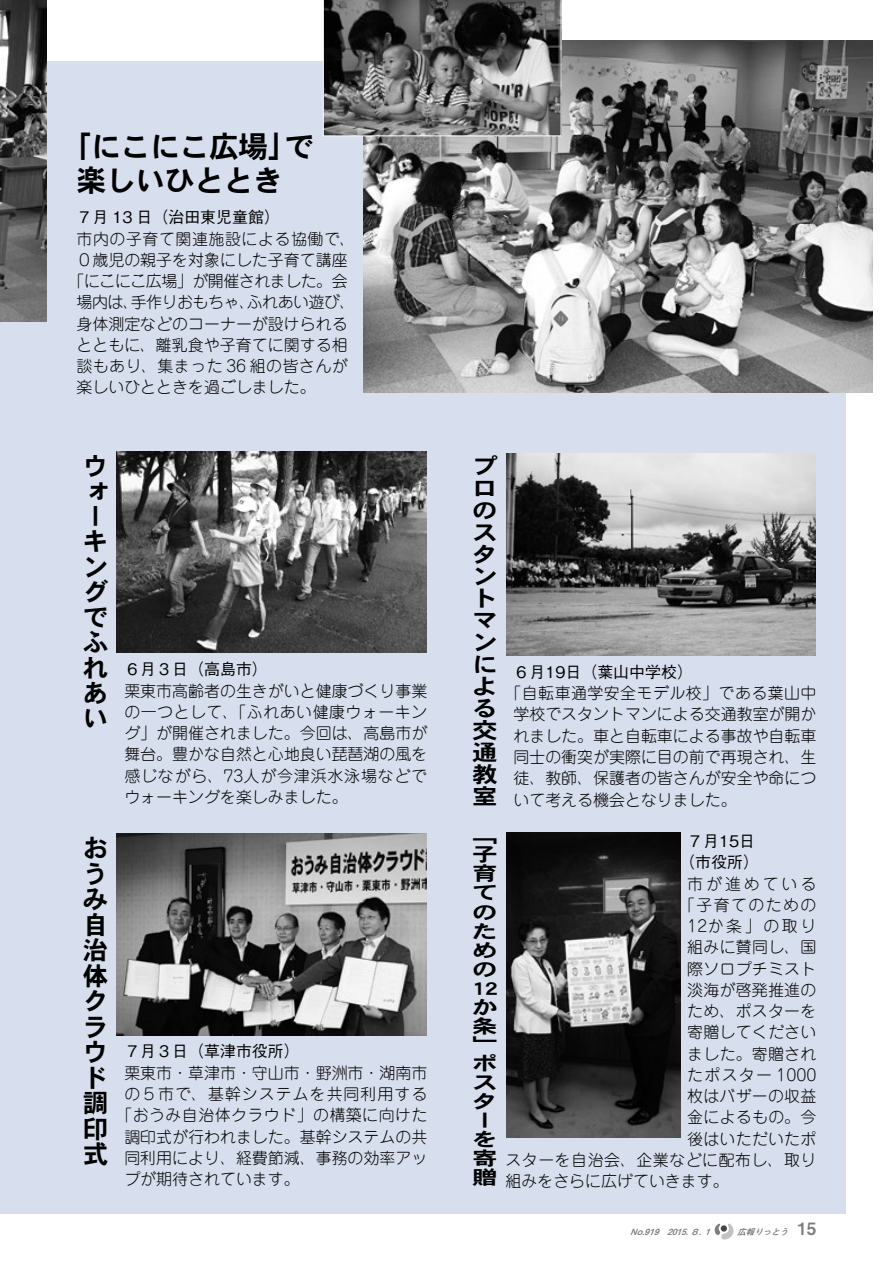
<style>
.page{position:relative;width:893px;height:1263px;background:#fff}
.page>*{position:absolute;margin:0;border:0;box-sizing:border-box;transform-origin:0 0}
.t1{font:29.7px/34px "DFHS Gothic Std W7";letter-spacing:-.01em;color:#000;text-align:center}
.t2{font:25.5px/25.5px "DFHS Gothic Std W7";color:#000}
.t3{font:25.2px/25.2px "DFHS Gothic Std W7";color:#000}
.t4{font:21.9px/21.9px "DFHS Gothic Std W7";color:#000;scale:1.16 1}
.t5{font:19.2px/19.2px "DFHS Gothic Std W7";color:#000;scale:1.33 1}
.t6{font:300 15.9px/21.3px "Jun 101 Pro";color:#000}
.t7{font:300 15.9px "Jun 101 Pro";letter-spacing:.03em;color:#000}
.t8{font:500 15.9px "Gothic BBB Pro";color:#000}
.t9{font:300 15.9px "Jun 101 Pro";letter-spacing:-.03em;color:#000}
.t10{font:300 15.9px "Jun 101 Pro";letter-spacing:.06em;color:#000}
.t11{font:300 15.9px "Jun 101 Pro";letter-spacing:.035em;color:#000}
.t12{font:300 15.9px "Jun 101 Pro";letter-spacing:.08em;color:#000}
.t13{font:300 15.9px "Jun 101 Pro";letter-spacing:.085em;color:#000}
.t14{font:300 15.9px "Jun 101 Pro";letter-spacing:.185em;color:#000}
.t15{font:italic 8.55px "Midashi Go Pro MB31";color:#7d7d7d}
.s1{font-family:"Gothic BBB Pro";font-weight:500}
.s2{font-style:normal;font-size:16.95px}
</style>
<div class="page">
<svg style="left:714px;top:1223px;width:20px;height:17px"></svg>
<div style="left:0;top:62px;width:845px;height:1152px;background:#d7dfee"></div>
<img style="left:0;top:0;width:47px;height:322px">
<img style="left:117px;top:451px;width:310px;height:202px">
<img style="left:117px;top:833px;width:310px;height:202px">
<img style="left:506px;top:454px;width:310px;height:202px">
<img style="left:364px;top:40px;width:509px;height:353px">
<svg style="left:323px;top:0;width:238px;height:136px;background:#626262"></svg>
<img style="left:506px;top:832px;width:175px;height:305px">
<p class="t1" style="left:62px;top:129px;width:254px">「にこにこ広場」で楽しいひととき</p>
<p class="t8" style="left:77px;top:205px;width:205px">７月 13 日（治田東児童館）</p>
<p class="t11" style="left:77px;top:226px;width:280px">市内の子育て関連施設による協働で、</p>
<p class="t6" style="left:77px;top:247px;width:273px">０歳児の親子を対象にした子育て講座</p>
<p class="t9" style="left:69px;top:269px;width:281px">「にこにこ広場」が開催されました。会</p>
<p class="t9" style="left:77px;top:290px;width:281px">場内は、手作りおもちゃ、ふれあい遊び、</p>
<p class="t6" style="left:77px;top:311px;width:273px">身体測定などのコーナーが設けられる</p>
<p class="t6" style="left:77px;top:332px;width:273px">とともに、離乳食や子育てに関する相</p>
<p class="t7" style="left:77px;top:354px;width:273px">談もあり、集まった 36 組の皆さんが</p>
<p class="t6" style="left:77px;top:375px;width:241px">楽しいひとときを過ごしました。</p>
<p class="t3" style="left:83px;top:453px;width:27px">ウォーキングでふれあい</p>
<p class="t2" style="left:83px;top:835px;width:26px">おうみ自治体クラウド調印式</p>
<p class="t6" style="left:124px;top:657px;width:304px"><span class="s1">６月３日（高島市）<br></span>栗東市高齢者の生きがいと健康づくり事業の一つとして、「ふれあい健康ウォーキング」が開催されました。今回は、高島市が舞台。豊かな自然と心地良い琵琶湖の風を感じながら、73人が今津浜水泳場などでウォーキングを楽しみました。</p>
<p class="t8" style="left:124px;top:1039px;width:177px">７月３日（草津市役所）</p>
<p class="t6" style="left:124px;top:1060px;width:304px">栗東市・草津市・守山市・野洲市・湖南市</p>
<p class="t10" style="left:124px;top:1081px;width:304px">の５市で、基幹システムを共同利用する</p>
<p class="t7" style="left:116px;top:1103px;width:312px">「おうみ自治体クラウド」の構築に向けた</p>
<p class="t6" style="left:124px;top:1124px;width:304px">調印式が行われました。基幹システムの共</p>
<p class="t6" style="left:124px;top:1145px;width:304px">同利用により、経費節減、事務の効率アッ</p>
<p class="t6" style="left:124px;top:1166px;width:177px">プが期待されています。</p>
<p class="t4" style="left:472px;top:455px;width:23px">プロのスタントマンによる交通教室</p>
<p class="t8" style="left:513px;top:659px;width:181px">６月19日（葉山中学校）</p>
<p class="t7" style="left:505px;top:681px;width:312px">「自転車通学安全モデル校」である葉山中</p>
<p class="t6" style="left:513px;top:702px;width:304px">学校でスタントマンによる交通教室が開か</p>
<p class="t6" style="left:513px;top:723px;width:304px">れました。車と自転車による事故や自転車</p>
<p class="t6" style="left:513px;top:744px;width:304px">同士の衝突が実際に目の前で再現され、生</p>
<p class="t6" style="left:513px;top:766px;width:304px">徒、教師、保護者の皆さんが安全や命につ</p>
<p class="t6" style="left:513px;top:787px;width:225px">いて考える機会となりました。</p>
<p class="t5" style="left:471px;top:825px;width:21px">「子育てのための<br>12か条」</p>
<p class="t5" style="left:472px;top:1053px;width:20px">ポスターを寄贈</p>
<p class="t8" style="left:687px;top:828px;width:69px">７月15日</p>
<p class="t8" style="left:679px;top:849px;width:81px">（市役所）</p>
<p class="t14" style="left:687px;top:871px;width:131px">市が進めている</p>
<p class="t13" style="left:679px;top:892px;width:139px">「子育てのための</p>
<p class="t6" style="left:687px;top:913px;width:131px">12か条」の取り</p>
<p class="t6" style="left:687px;top:935px;width:131px">組みに賛同し、国</p>
<p class="t6" style="left:687px;top:956px;width:131px">際ソロプチミスト</p>
<p class="t6" style="left:687px;top:977px;width:131px">淡海が啓発推進の</p>
<p class="t6" style="left:687px;top:998px;width:131px">ため、ポスターを</p>
<p class="t6" style="left:687px;top:1020px;width:131px">寄贈してください</p>
<p class="t6" style="left:687px;top:1041px;width:131px">ました。寄贈され</p>
<p class="t12" style="left:687px;top:1062px;width:131px">たポスター 1000</p>
<p class="t6" style="left:687px;top:1083px;width:131px">枚はバザーの収益</p>
<p class="t6" style="left:687px;top:1105px;width:131px">金によるもの。今</p>
<p class="t6" style="left:687px;top:1126px;width:131px">後はいただいたポ</p>
<p class="t7" style="left:505px;top:1147px;width:312px">スターを自治会、企業などに配布し、取り</p>
<p class="t6" style="left:505px;top:1168px;width:225px">組みをさらに広げていきます。</p>
<p class="t15" style="left:630px;top:1225px;width:188px">No.919　2015. ８. １　　　広報りっとう <span class="s2">1 5</span></p>
</div>
